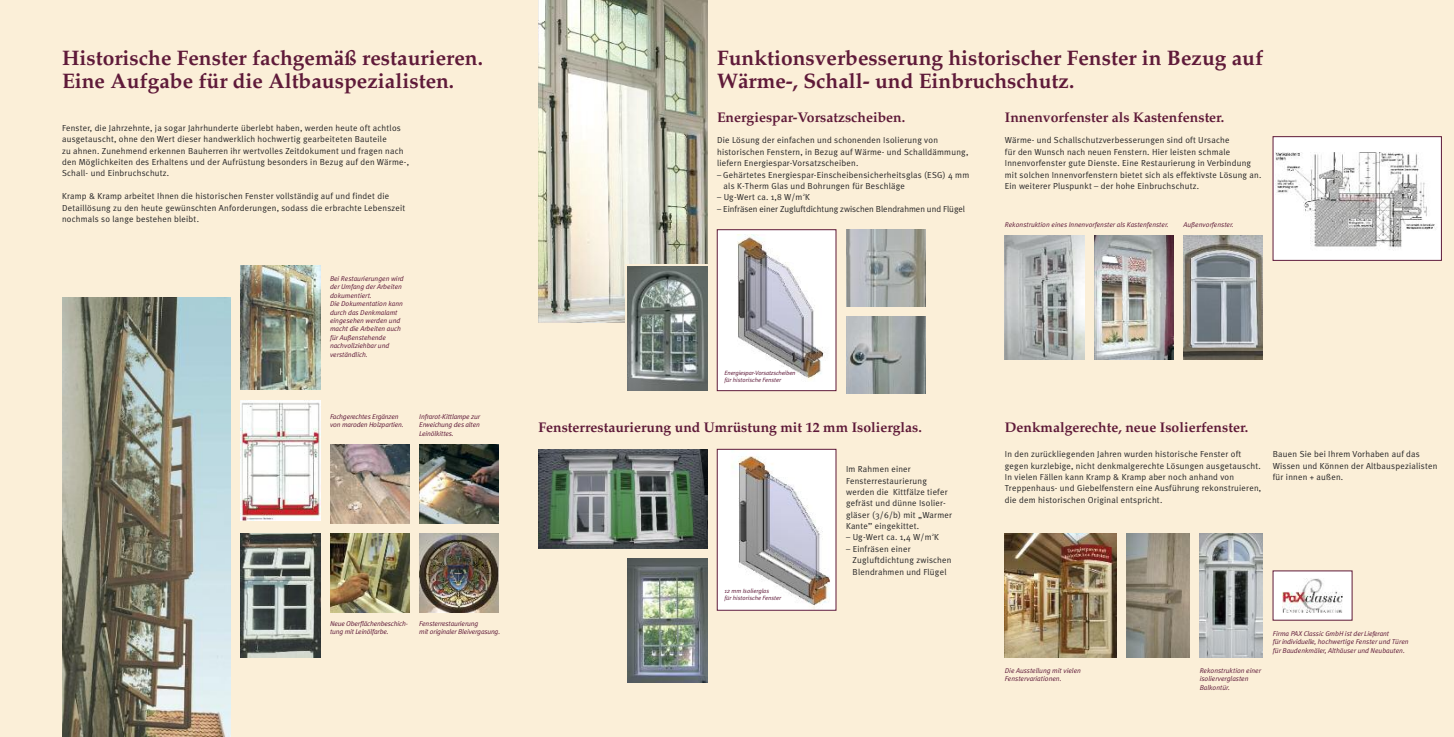
<style>
.page{position:relative;width:1454px;height:737px;background:#fff}
.page>*{position:absolute;margin:0;border:0;box-sizing:border-box;transform-origin:0 0}
.t1{font:700 21px/22.8px "Palatino";color:#5f1a39}
.t2{font:700 14px "Palatino";color:#5f1a39}
.t3{font:8.75px/11.4px "Meta Plus Normal";letter-spacing:.025em;color:#272627}
.t4{font:8.75px "Meta Plus Normal";color:#272627}
.t5{font:italic 7px/8.4px "Meta Plus Normal";color:#5f1a39}
.t6{font:italic 7px/8.4px "Meta Plus Normal";letter-spacing:-.02em;color:#5f1a39}
.t7{font:italic 6.12px/7.5px "Meta Plus Normal";letter-spacing:-.02em;color:#5f1a39}
.t8{font:italic 6.12px/7.5px "Meta Plus Normal";color:#5f1a39}
.t9{font:4.38px "Meta Plus Normal";color:#272627}
</style>
<div class="page">
<div style="left:0;top:0;width:1453px;height:737px;background:#fbefd8"></div>
<img style="left:62px;top:298px;width:169px;height:439px">
<img style="left:241px;top:265px;width:79px;height:124px">
<img style="left:241px;top:400px;width:79px;height:121px">
<img style="left:241px;top:533px;width:79px;height:124px">
<img style="left:330px;top:444px;width:79px;height:79px">
<img style="left:419px;top:444px;width:80px;height:79px">
<img style="left:330px;top:533px;width:79px;height:80px">
<img style="left:419px;top:533px;width:79px;height:80px">
<img style="left:719px;top:451px;width:115px;height:157px">
<div style="left:717px;top:449px;width:119px;height:161px;border:1px solid #5f1a39"></div>
<img style="left:538px;top:449px;width:169px;height:99px">
<img style="left:538px;top:0;width:169px;height:322px">
<div style="left:717px;top:230px;width:119px;height:160px;background:#fff"></div>
<img style="left:737px;top:235px;width:88px;height:145px">
<div style="left:717px;top:229px;width:119px;height:162px;border:1px solid #5f1a39"></div>
<img style="left:846px;top:229px;width:79px;height:77px">
<img style="left:846px;top:316px;width:79px;height:77px">
<svg style="left:625px;top:264px;width:83px;height:75px"></svg>
<img style="left:628px;top:267px;width:79px;height:124px">
<img style="left:628px;top:558px;width:79px;height:124px">
<div style="left:1273px;top:137px;width:168px;height:123px;background:#fff"></div>
<img style="left:1275px;top:152px;width:161px;height:96px">
<img style="left:1094px;top:236px;width:79px;height:124px">
<img style="left:1005px;top:236px;width:79px;height:124px">
<img style="left:1183px;top:236px;width:79px;height:124px">
<img style="left:1126px;top:533px;width:63px;height:124px">
<img style="left:1199px;top:533px;width:63px;height:124px">
<img style="left:1005px;top:533px;width:111px;height:124px">
<div style="left:1273px;top:571px;width:78px;height:49px;background:#fff"></div>
<img style="left:1282px;top:578px;width:60px;height:34px">
<h1 class="t1" style="left:62px;top:49px;width:422px">Historische Fenster fachgemäß restaurieren.<br>Eine Aufgabe für die Altbauspezialisten.</h1>
<h1 class="t1" style="left:717px;top:49px;width:547px">Funktionsverbesserung historischer Fenster in Bezug auf<br>Wärme-, Schall- und Einbruchschutz.</h1>
<p class="t3" style="left:62px;top:122px;width:348px">Fenster, die Jahrzehnte, ja sogar Jahrhunderte überlebt haben, werden heute oft achtlos ausgetauscht, ohne den Wert dieser handwerklich hochwertig gearbeiteten Bauteile<br>zu ahnen. Zunehmend erkennen Bauherren ihr wertvolles Zeitdokument und fragen nach den Möglichkeiten des Erhaltens und der Aufrüstung besonders in Bezug auf den Wärme-, Schall- und Einbruchschutz.</p>
<p class="t3" style="left:62px;top:190px;width:345px">Kramp &amp; Kramp arbeitet Ihnen die historischen Fenster vollständig auf und findet die<br>Detaillösung zu den heute gewünschten Anforderungen, sodass die erbrachte Lebenszeit nochmals so lange bestehen bleibt.</p>
<p class="t5" style="left:330px;top:274px;width:75px">Bei Restaurierungen wird der Umfang der Arbeiten dokumentiert.<br>Die Dokumentation kann durch das Denkmalamt eingesehen werden und macht die Arbeiten auch für Außenstehende nachvollziehbar und verständlich.</p>
<p class="t5" style="left:330px;top:412px;width:75px">Fachgerechtes Ergänzen von maroden Holzpartien.</p>
<p class="t5" style="left:419px;top:412px;width:62px;text-align:justify">Infrarot-Kittlampe zur Erweichung des alten Leinölkittes.</p>
<p class="t5" style="left:330px;top:619px;width:79px">Neue Oberflächenbeschich&shy;tung mit Leinölfarbe.</p>
<p class="t6" style="left:419px;top:619px;width:82px">Fensterrestaurierung<br>mit originaler Bleivergasung.</p>
<h2 class="t2" style="left:717px;top:112px;width:190px">Energiespar-Vorsatzscheiben.</h2>
<h2 class="t2" style="left:1005px;top:112px;width:221px">Innenvorfenster als Kastenfenster.</h2>
<p class="t3" style="left:717px;top:135px;width:253px">Die Lösung der einfachen und schonenden Isolierung von historischen Fenstern, in Bezug auf Wärme- und Schalldämmung, liefern Energiespar-Vorsatzscheiben.</p>
<p class="t3" style="left:723px;top:169px;width:247px;text-indent:-7px">– Gehärtetes Energiespar-Einscheibensicherheitsglas (ESG) 4 mm als K-Therm Glas und Bohrungen für Beschläge</p>
<p class="t3" style="left:717px;top:191px;width:94px">– Ug-Wert ca. 1,8 W/m K</p>
<p class="t9" style="left:802px;top:192px;width:4px">2</p>
<p class="t4" style="left:717px;top:203px;width:250px">– Einfräsen einer Zugluftdichtung zwischen Blendrahmen und Flügel</p>
<p class="t3" style="left:1005px;top:135px;width:258px">Wärme- und Schallschutzverbesserungen sind oft Ursache<br>für den Wunsch nach neuen Fenstern. Hier leisten schmale Innenvorfenster gute Dienste. Eine Restaurierung in Verbindung mit solchen Innenvorfenstern bietet sich als effektivste Lösung an.<br>Ein weiterer Pluspunkt – der hohe Einbruchschutz.</p>
<p class="t5" style="left:1005px;top:221px;width:165px">Rekonstruktion eines Innenvorfenster als Kastenfenster.</p>
<p class="t5" style="left:1183px;top:221px;width:52px">Außenvorfenster.</p>
<p class="t7" style="left:724px;top:369px;width:73px">Energiespar-Vorsatzscheiben für historische Fenster</p>
<h2 class="t2" style="left:538px;top:422px;width:385px">Fensterrestaurierung und Umrüstung mit 12 mm Isolierglas.</h2>
<p class="t8" style="left:724px;top:586px;width:58px">12 mm Isolierglas<br>für historische Fenster</p>
<p class="t3" style="left:846px;top:463px;width:107px">Im Rahmen einer<br>Fensterrestaurierung werden die Kittfälze tiefer gefräst und dünne Isolier&shy;gläser (3/6/b) mit „Warmer<br>Kante’’ eingekittet.</p>
<p class="t3" style="left:846px;top:531px;width:94px">– Ug-Wert ca. 1,4 W/m K</p>
<p class="t9" style="left:931px;top:532px;width:4px">2</p>
<p class="t3" style="left:852px;top:543px;width:100px;text-indent:-7px">– Einfräsen einer<br>Zugluftdichtung zwischen<br>Blendrahmen und Flügel</p>
<h2 class="t2" style="left:1005px;top:422px;width:245px">Denkmalgerechte, neue Isolierfenster.</h2>
<p class="t3" style="left:1005px;top:448px;width:258px">In den zurückliegenden Jahren wurden historische Fenster oft gegen kurzlebige, nicht denkmalgerechte Lösungen ausgetauscht.<br>In vielen Fällen kann Kramp &amp; Kramp aber noch anhand von Treppenhaus- und Giebelfenstern eine Ausführung rekonstruieren, die dem historischen Original entspricht.</p>
<p class="t3" style="left:1272px;top:448px;width:166px">Bauen Sie bei Ihrem Vorhaben auf das<br>Wissen und Können der Altbauspezialisten für innen + außen.</p>
<p class="t5" style="left:1005px;top:666px;width:78px">Die Ausstellung mit vielen<br>Fenstervariationen.</p>
<p class="t5" style="left:1199px;top:666px;width:63px">Rekonstruktion einer isolierverglasten<br>Balkontür.</p>
<p class="t5" style="left:1272px;top:629px;width:137px">Firma PAX Classic GmbH ist der Lieferant<br>für individuelle, hochwertige Fenster und Türen für Baudenkmäler, Althäuser und Neubauten.</p>
</div>
